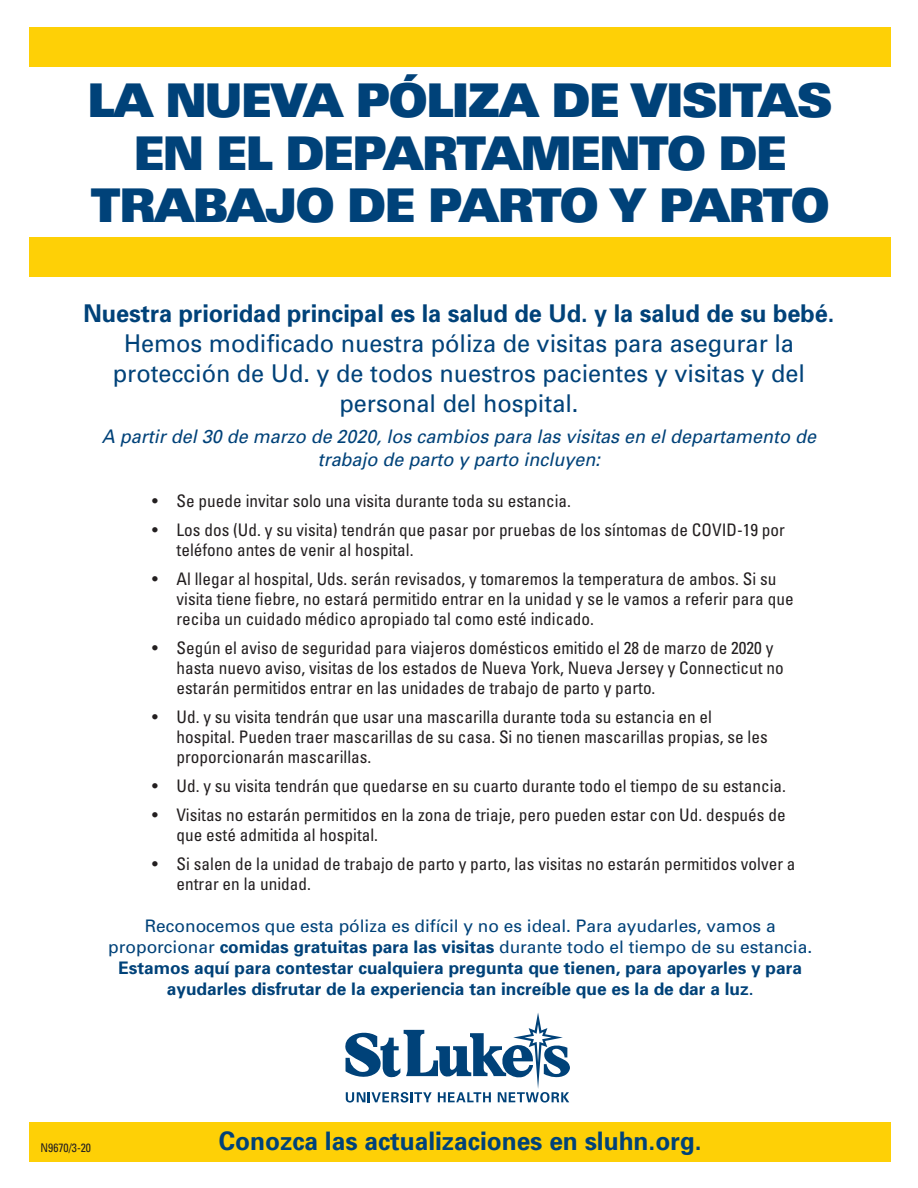
<style>
.page{position:relative;width:918px;height:1188px;background:#fff}
.page>*{position:absolute;margin:0;border:0;box-sizing:border-box;transform-origin:0 0}
.t1{font:900 expanded 46.5px/52.5px "Univers";letter-spacing:-.05em;color:#004279;text-align:center;scale:.8 1}
.t2{font:700 25.5px "Univers";color:#004279;scale:.96 1}
.t3{font:24.45px/30.3px "Univers";color:#004279;text-align:center;scale:.96 1}
.t4{font:700 24.45px "Univers";color:#004279;scale:.96 1}
.t5{font:italic 18.75px/23.1px "Univers";color:#004279;text-align:center;scale:.96 1}
.t6{font:condensed 17.25px/20.1px "Univers";color:#231f20}
.t7{font:700 17.25px/21px "Univers";color:#004279;text-align:center}
.t8{font:condensed 12px "Univers";color:#231f20;scale:.96 1}
.s1{font-weight:400}
</style>
<div class="page">
<div style="left:30px;top:27px;width:861px;height:40px;background:#fed006"></div>
<div style="left:30px;top:237px;width:861px;height:39px;background:#fed006"></div>
<div style="left:30px;top:1122px;width:861px;height:39px;background:#fed006"></div>
<svg style="left:345px;top:1013px;width:225px;height:90px"></svg>
<h1 class="t1" style="left:87px;top:74px;width:934px">LA NUEVA PÓLIZA DE VISITAS<br>EN EL DEPARTAMENTO DE<br>TRABAJO DE PARTO Y PARTO</h1>
<h3 class="t4" style="left:84px;top:297px;width:784px">Nuestra prioridad principal es la salud de Ud. y la salud de su bebé.</h3>
<h3 class="t3" style="left:113px;top:328px;width:722px">Hemos modificado nuestra póliza de visitas para asegurar la protección de Ud. y de todos nuestros pacientes y visitas y del personal del hospital.</h3>
<p class="t5" style="left:102px;top:425px;width:745px">A partir del 30 de marzo de 2020, los cambios para las visitas en el departamento de trabajo de parto y parto incluyen:</p>
<p class="t6" style="left:152px;top:490px;width:420px">• Se puede invitar solo una visita durante toda su estancia.</p>
<p class="t6" style="left:177px;top:519px;width:610px;text-indent:-24px">• Los dos (Ud. y su visita) tendrán que pasar por pruebas de los síntomas de COVID-19 por teléfono antes de venir al hospital.</p>
<p class="t6" style="left:177px;top:568px;width:619px;text-indent:-24px">• Al llegar al hospital, Uds. serán revisados, y tomaremos la temperatura de ambos. Si su visita tiene fiebre, no estará permitido entrar en la unidad y se le vamos a referir para que reciba un cuidado médico apropiado tal como esté indicado.</p>
<p class="t6" style="left:177px;top:637px;width:609px;text-indent:-24px">• Según el aviso de seguridad para viajeros domésticos emitido el 28 de marzo de 2020 y hasta nuevo aviso, visitas de los estados de Nueva York, Nueva Jersey y Connecticut no estarán permitidos entrar en las unidades de trabajo de parto y parto.</p>
<p class="t6" style="left:177px;top:706px;width:593px;text-indent:-24px">• Ud. y su visita tendrán que usar una mascarilla durante toda su estancia en el hospital. Pueden traer mascarillas de su casa. Si no tienen mascarillas propias, se les proporcionarán mascarillas.</p>
<p class="t6" style="left:152px;top:776px;width:635px">• Ud. y su visita tendrán que quedarse en su cuarto durante todo el tiempo de su estancia.</p>
<p class="t6" style="left:177px;top:804px;width:611px;text-indent:-24px">• Visitas no estarán permitidos en la zona de triaje, pero pueden estar con Ud. después de que esté admitida al hospital.</p>
<p class="t6" style="left:177px;top:853px;width:621px;text-indent:-24px">• Si salen de la unidad de trabajo de parto y parto, las visitas no estarán permitidos volver a entrar en la unidad.</p>
<p class="t7" style="left:108px;top:915px;width:705px"><span class="s1">Reconocemos que esta póliza es difícil y no es ideal. Para ayudarles, vamos a proporcionar</span> comidas gratuitas para las visitas <span class="s1">durante todo el tiempo de su estancia.<br></span>Estamos aquí para contestar cualquiera pregunta que tienen, para apoyarles y para ayudarles disfrutar de la experiencia tan increíble que es la de dar a luz<span class="s1">.</span></p>
<p class="t8" style="left:41px;top:1140px;width:54px">N9670/3-20</p>
<h2 class="t2" style="left:219px;top:1125px;width:504px">Conozca las actualizaciones en sluhn.org.</h2>
</div>
